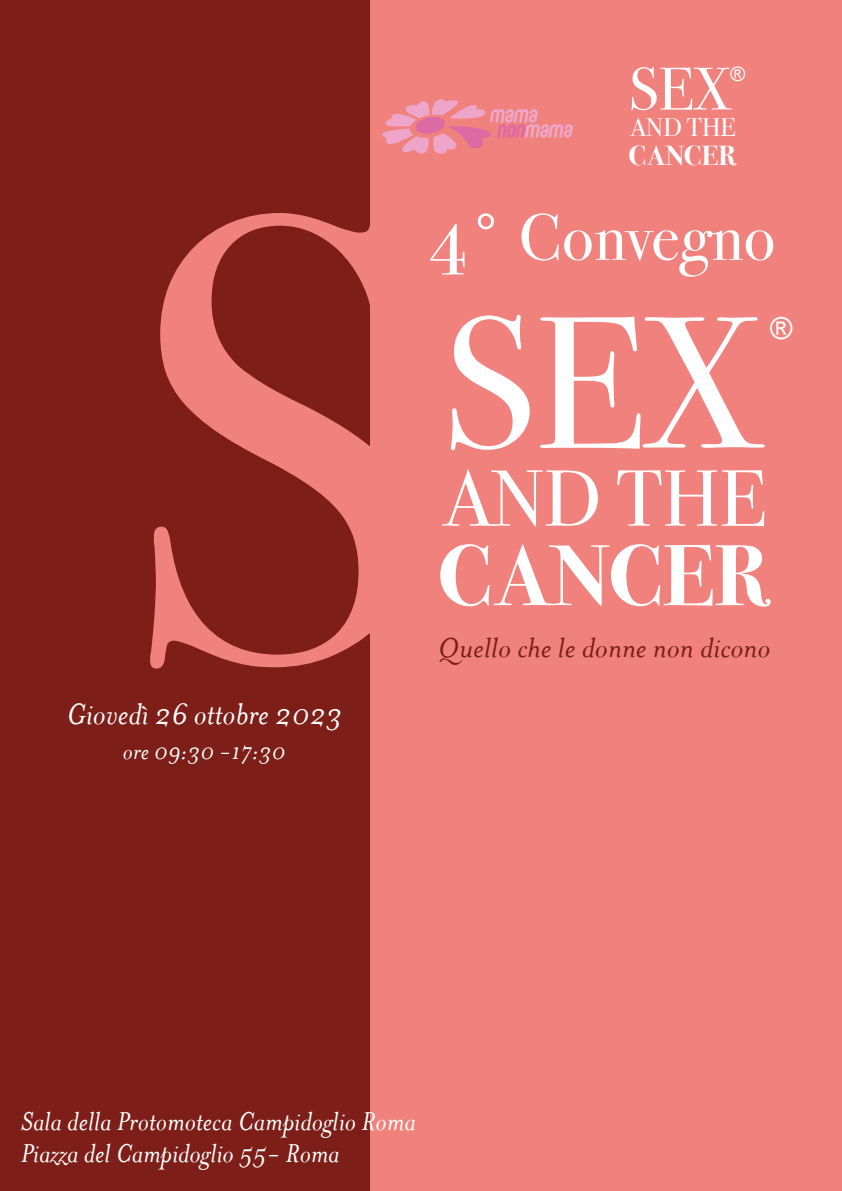
<style>
.page{position:relative;width:842px;height:1191px;background:#fff}
.page>*{position:absolute;margin:0;border:0;box-sizing:border-box;transform-origin:0 0}
.t1{font:633.2px "Bodoni Sev ITC Book OS";color:#f0817d}
.t2{font:187.4px "Bodoni Sev ITC Book OS";color:#fff}
.t3{font:86.4px "Bodoni Sev ITC Bold OS";color:#fff}
.t4{font:79.6px "Bodoni Sev ITC Book OS";color:#fff}
.t5{font:72px "Bodoni Svty Two ITCTT";color:#fff}
.t6{font:65.8px "Bodoni Sev ITC Book OS";letter-spacing:.005em;color:#fff}
.t7{font:60px "Bodoni Sev ITC Book OS";color:#fff}
.t8{font:italic 34.4px "Mrs Eaves";color:#fff}
.t9{font:italic 32px "Mrs Eaves";color:#7c1d17;scale:1.08 1}
.t10{font:30.2px "Arial";color:#fff}
.t11{font:italic 30px/32.6px "Mrs Eaves";color:#fff}
.t12{font:28px "Bodoni Sev ITC Bold OS";color:#fff}
.t13{font:italic 26.8px "Mrs Eaves";color:#fff}
.t14{font:26px "Bodoni Sev ITC Book OS";color:#fff}
.t15{font:20px "Arial";color:#fff}
</style>
<div class="page">
<div style="left:0;top:0;width:370px;height:1191px;background:#7d1f18"></div>
<div style="left:370px;top:0;width:471px;height:1191px;background:#f0817d"></div>
<svg style="left:382px;top:99px;width:190px;height:55px"></svg>
<h3 class="t7" style="left:628px;top:67px;width:104px">SEX</h3>
<p class="t15" style="left:730px;top:67px;width:16px">®</p>
<p class="t14" style="left:630px;top:117px;width:107px">AND THE</p>
<p class="t12" style="left:628px;top:145px;width:109px">CANCER</p>
<h1 class="t1" style="left:119px;top:212px;width:317px">S</h1>
<h3 class="t6" style="left:438px;top:213px;width:338px">3° Convegno</h3>
<h3 class="t5" style="left:428px;top:207px;width:40px">4</h3>
<h2 class="t2" style="left:442px;top:315px;width:321px">SEX</h2>
<h3 class="t4" style="left:444px;top:469px;width:323px">AND THE</h3>
<p class="t10" style="left:770px;top:317px;width:24px">®</p>
<h3 class="t3" style="left:437px;top:544px;width:334px">CANCER</h3>
<p class="t9" style="left:437px;top:630px;width:310px">Quello che le donne non dicono</p>
<p class="t8" style="left:66px;top:695px;width:277px">Giovedì 26 ottobre 2023</p>
<p class="t13" style="left:123px;top:736px;width:164px">ore 09:30 -17:30</p>
<p class="t11" style="left:21px;top:1105px;width:396px">Sala della Protomoteca Campidoglio Roma<br>Piazza del Campidoglio 55- Roma</p>
</div>
